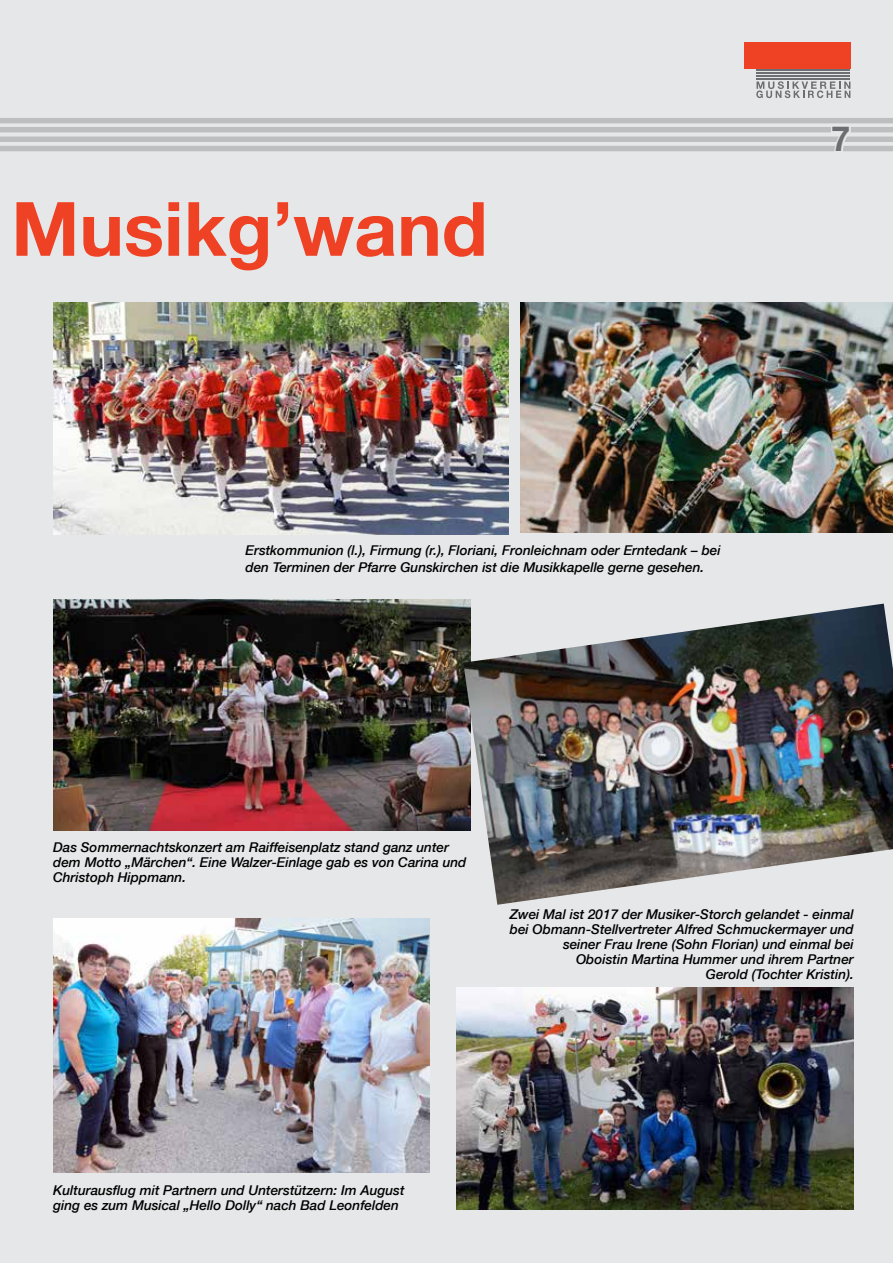
<style>
.page{position:relative;width:893px;height:1263px;background:#e6e7e8}
.page>*{position:absolute;margin:0;border:0;box-sizing:border-box;transform-origin:0 0}
.t1{font:700 75px "Helvetica Neue";color:#ef4123}
.t2{font:700 34.5px "Helvetica Neue";color:#6d6e71}
.t3{font:italic 500 13.5px/15px "Helvetica Neue";color:#000}
</style>
<div class="page">
<img style="left:53px;top:919px;width:376px;height:253px">
<div style="left:0;top:146px;width:893px;height:5px;background:#bcbec0"></div>
<div style="left:0;top:137px;width:893px;height:5px;background:#bcbec0"></div>
<div style="left:0;top:127px;width:893px;height:5px;background:#bcbec0"></div>
<div style="left:0;top:118px;width:893px;height:5px;background:#bcbec0"></div>
<div style="left:744px;top:43px;width:106px;height:26px;background:#ef4123"></div>
<svg style="left:756px;top:81px;width:94px;height:17px"></svg>
<hr style="left:756px;top:69px;width:94px;height:2px;background:#6d6e71">
<hr style="left:756px;top:72px;width:94px;height:2px;background:#6d6e71">
<hr style="left:756px;top:75px;width:94px;height:2px;background:#6d6e71">
<hr style="left:756px;top:78px;width:94px;height:2px;background:#6d6e71">
<svg style="left:829px;top:127px;width:23px;height:25px"></svg>
<img style="left:53px;top:600px;width:418px;height:230px">
<img style="left:463px;top:604px;width:430px;height:301px">
<img style="left:457px;top:988px;width:396px;height:221px">
<img style="left:53px;top:302px;width:456px;height:232px">
<img style="left:520px;top:302px;width:373px;height:231px">
<h1 class="t1" style="left:11px;top:170px;width:478px">Musikg’wand</h1>
<p class="t3" style="left:246px;top:542px;width:477px;line-height:16px">Erstkommunion (l.), Firmung (r.), Floriani, Fronleichnam oder Erntedank – bei den Terminen der Pfarre Gunskirchen ist die Musikkapelle gerne gesehen.</p>
<p class="t3" style="left:53px;top:839px;width:415px">Das Sommernachtskonzert am Raiffeisenplatz stand ganz unter dem Motto „Märchen“. Eine Walzer-Einlage gab es von Carina und<br>Christoph Hippmann.</p>
<h2 class="t2" style="left:831px;top:112px;width:21px">7</h2>
<p class="t3" style="left:53px;top:1182px;width:353px">Kulturausflug mit Partnern und Unterstützern: Im August ging es zum Musical „Hello Dolly“ nach Bad Leonfelden</p>
<p class="t3" style="left:510px;top:906px;width:346px;text-align:right">Zwei Mal ist 2017 der Musiker-Storch gelandet - einmal bei Obmann-Stellvertreter Alfred Schmuckermayer und seiner Frau Irene (Sohn Florian) und einmal bei Oboistin Martina Hummer und ihrem Partner<br>Gerold (Tochter Kristin).</p>
</div>
